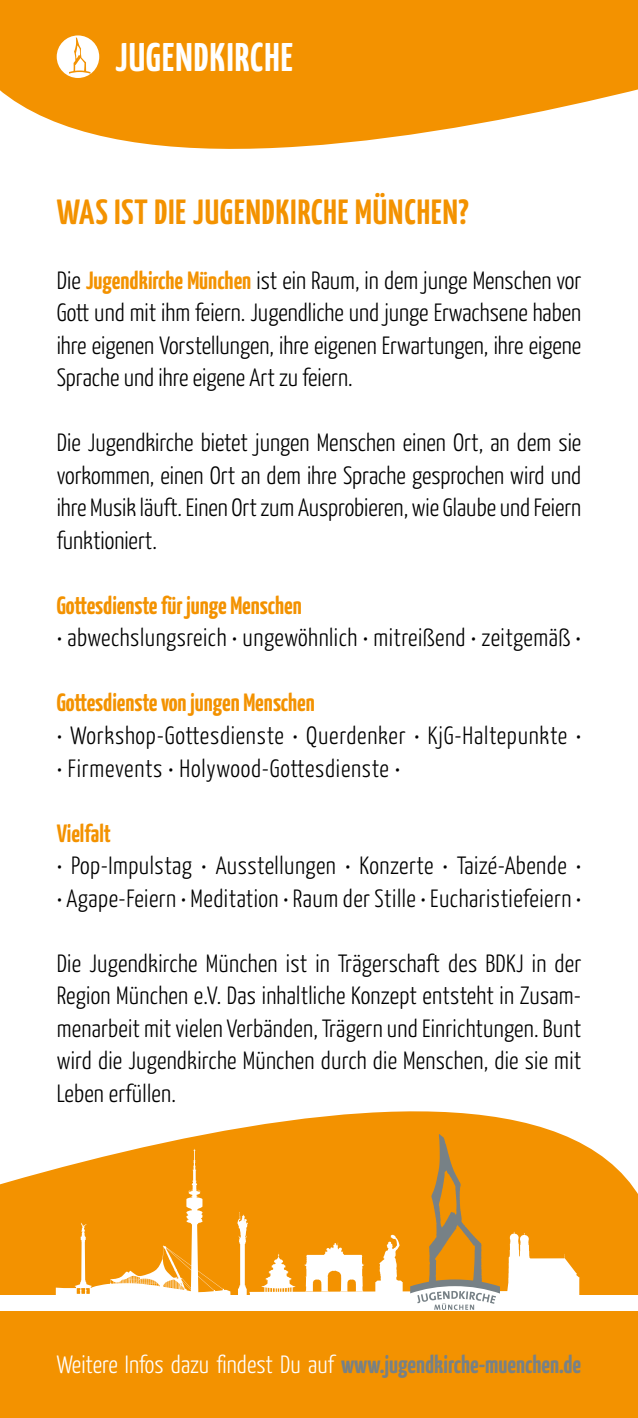
<style>
.page{position:relative;width:638px;height:1418px;background:#fff}
.page>*{position:absolute;margin:0;border:0;box-sizing:border-box;transform-origin:0 0}
.t1{font:700 40px "Yanone Kaffeesatz";letter-spacing:.03em;color:#fff}
.t2{font:700 35px "Yanone Kaffeesatz";letter-spacing:.03em;color:#f39200}
.t3{font:300 25px/32.5px "Yanone Kaffeesatz";letter-spacing:.02em;color:#000;text-align:justify}
.t4{font:700 25px "Yanone Kaffeesatz";color:#f39200}
.t5{font:300 25px "Yanone Kaffeesatz";color:#fff}
.s1{font-weight:700;color:#f39200}
.s2{font-weight:700;color:#778186}
</style>
<div class="page">
<svg style="left:140px;top:1111px;width:498px;height:184px;fill:#f39200"></svg>
<svg style="left:0;top:78px;width:638px;height:71px;fill:#f39200"></svg>
<div style="left:0;top:0;width:638px;height:78px;background:#f39200"></div>
<svg style="left:249px;top:1231px;width:389px;height:79px;fill:#f39200"></svg>
<svg style="left:261px;top:1251px;width:34px;height:41px"></svg>
<svg style="left:304px;top:1242px;width:60px;height:49px"></svg>
<svg style="left:375px;top:1234px;width:28px;height:58px"></svg>
<svg style="left:410px;top:1134px;width:90px;height:175px;background:#dc9831"></svg>
<svg style="left:0;top:1148px;width:236px;height:147px;background:#f4a42a"></svg>
<svg style="left:237px;top:1211px;width:11px;height:84px"></svg>
<div style="left:57px;top:35px;width:42px;height:43px;background:#fff;border-radius:50%"></div>
<svg style="left:69px;top:37px;width:21px;height:37px"></svg>
<div style="left:0;top:1311px;width:638px;height:106px;background:#f39200"></div>
<h1 class="t1" style="left:115px;top:33px;width:179px">JUGENDKIRCHE</h1>
<h2 class="t2" style="left:57px;top:191px;width:413px">WAS IST DIE JUGENDKIRCHE MÜNCHEN?</h2>
<p class="t3" style="left:57px;top:263px;width:526px">Die <span class="s1">Jugendkirche München</span> ist ein Raum, in dem junge Menschen vor Gott und mit ihm feiern. Jugendliche und junge Erwachsene haben ihre eigenen Vorstellungen, ihre eigenen Erwartungen, ihre eigene Sprache und ihre eigene Art zu feiern.</p>
<p class="t3" style="left:57px;top:425px;width:526px">Die Jugendkirche bietet jungen Menschen einen Ort, an dem sie vorkommen, einen Ort an dem ihre Sprache gesprochen wird und ihre Musik läuft. Einen Ort zum Ausprobieren, wie Glaube und Feiern funktioniert.</p>
<p class="t4" style="left:57px;top:590px;width:247px">Gottesdienste für junge Menschen</p>
<p class="t3" style="left:57px;top:620px;width:525px">• abwechslungsreich • ungewöhnlich • mitreißend • zeitgemäß •</p>
<p class="t4" style="left:57px;top:687px;width:260px">Gottesdienste von jungen Menschen</p>
<p class="t3" style="left:57px;top:718px;width:526px">• Workshop-Gottesdienste • Querdenker • KjG-Haltepunkte •</p>
<p class="t3" style="left:57px;top:750px;width:345px">• Firmevents • Holywood-Gottesdienste •</p>
<p class="t4" style="left:57px;top:817px;width:56px">Vielfalt</p>
<p class="t3" style="left:57px;top:848px;width:526px">• Pop-Impulstag • Ausstellungen • Konzerte • Taizé-Abende •</p>
<p class="t3" style="left:57px;top:880px;width:526px">• Agape-Feiern • Meditation • Raum der Stille • Eucharistiefeiern •</p>
<p class="t3" style="left:57px;top:945px;width:526px">Die Jugendkirche München ist in Trägerschaft des BDKJ in der Region München e.V. Das inhaltliche Konzept entsteht in Zusam&shy;menarbeit mit vielen Verbänden, Trägern und Einrichtungen. Bunt wird die Jugendkirche München durch die Menschen, die sie mit Leben erfüllen.</p>
<p class="t5" style="left:57px;top:1349px;width:526px">Weitere Infos dazu findest Du auf <span class="s2">www.jugendkirche-muenchen.de</span></p>
</div>
